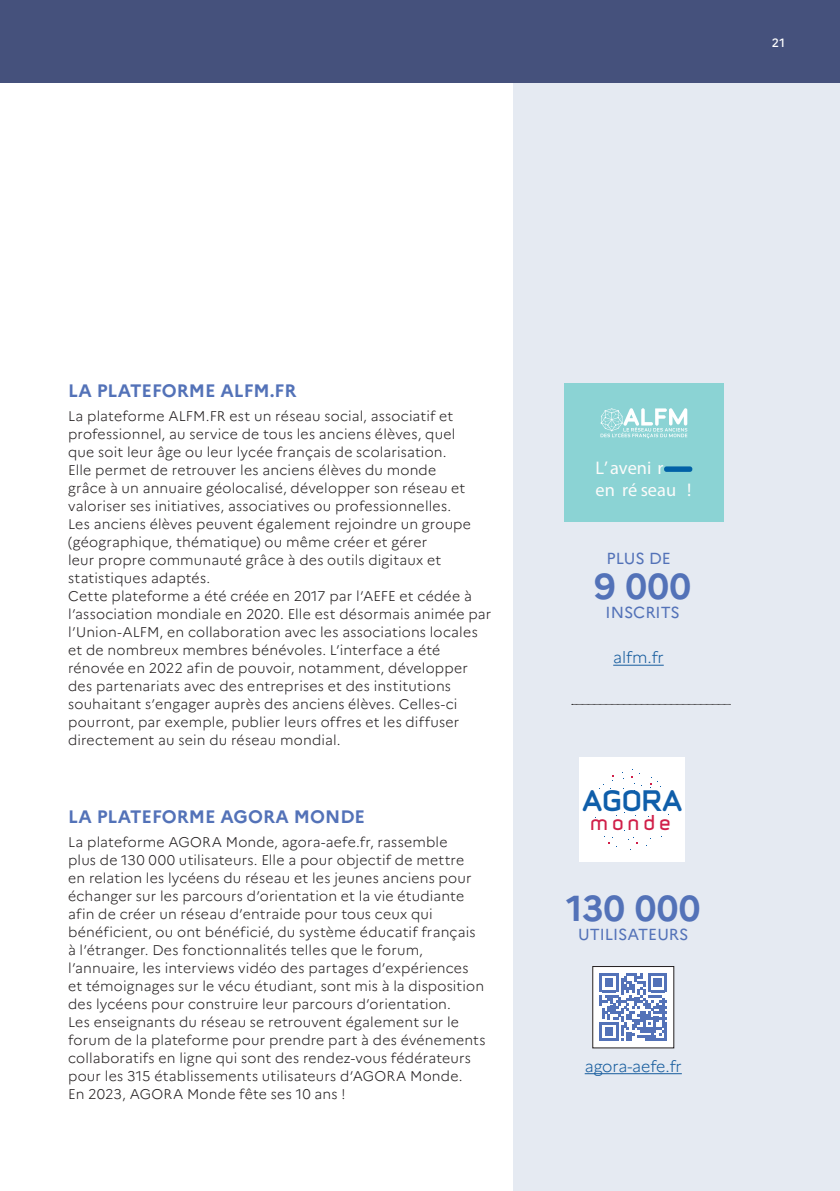
<style>
.page{position:relative;width:840px;height:1191px;background:#fff}
.page>*{position:absolute;margin:0;border:0;box-sizing:border-box;transform-origin:0 0}
.t1{font:700 36px "Marianne";letter-spacing:.01em;color:#5372b8}
.t2{font:700 26.8px "Infinity C Extra";color:#0f5eaa}
.t3{font:19.4px "Infinity ST Bold";letter-spacing:.2em;color:#d01f49}
.t4{font:18.4px/22px "Myriad Pro";color:#fbfbfa}
.titre_1_bleu{font:700 18px "Marianne";color:#5372b8}
.t5{font:16px "Marianne";color:#5372b8}
.t6{font:300 16px "Marianne";letter-spacing:-.01em;color:#175d9e}
.courant{font:300 14px/18px "Marianne";letter-spacing:.015em;color:#231f20}
.t7{font:500 12px "Marianne";color:#fff}
</style>
<div class="page">
<div style="left:512px;top:0;width:327px;height:1191px;background:#e5eaf2"></div>
<div style="left:0;top:0;width:839px;height:82px;background:#45517c"></div>
<div style="left:564px;top:383px;width:159px;height:139px;background:#8bd3d4"></div>
<div style="left:578px;top:757px;width:106px;height:105px;background:#fff"></div>
<div style="left:592px;top:966px;width:81px;height:82px;background:#fff"></div>
<svg style="left:599px;top:973px;width:67px;height:68px"></svg>
<div style="left:592px;top:966px;width:82px;height:82px;border:1px solid #231f20"></div>
<hr style="left:584px;top:1073px;width:97px;height:1px;background:#175d9e">
<svg style="left:664px;top:466px;width:29px;height:6px"></svg>
<svg style="left:600px;top:408px;width:87px;height:30px"></svg>
<hr style="left:613px;top:665px;width:50px;height:1px;background:#175d9e">
<svg style="left:571px;top:704px;width:160px;height:1px"></svg>
<p class="t7" style="left:771px;top:35px;width:15px">21</p>
<p class="titre_1_bleu" style="left:68px;top:379px;width:230px">LA PLATEFORME ALFM.FR</p>
<p class="courant" style="left:68px;top:406px;width:404px">La plateforme ALFM.FR est un réseau social, associatif et professionnel, au service de tous les anciens élèves, quel que soit leur âge ou leur lycée français de scolarisation.<br>Elle permet de retrouver les anciens élèves du monde grâce à un annuaire géolocalisé, développer son réseau et valoriser ses initiatives, associatives ou professionnelles.<br>Les anciens élèves peuvent également rejoindre un groupe (géographique, thématique) ou même créer et gérer<br>leur propre communauté grâce à des outils digitaux et statistiques adaptés.</p>
<p class="courant" style="left:68px;top:586px;width:424px">Cette plateforme a été créée en 2017 par l’AEFE et cédée à l’association mondiale en 2020. Elle est désormais animée par l’Union-ALFM, en collaboration avec les associations locales et de nombreux membres bénévoles. L’interface a été rénovée en 2022 afin de pouvoir, notamment, développer des partenariats avec des entreprises et des institutions souhaitant s’engager auprès des anciens élèves. Celles-ci pourront, par exemple, publier leurs offres et les diffuser directement au sein du réseau mondial.</p>
<p class="titre_1_bleu" style="left:68px;top:805px;width:298px">LA PLATEFORME AGORA MONDE</p>
<p class="courant" style="left:68px;top:832px;width:419px">La plateforme AGORA Monde, agora-aefe.fr, rassemble<br>plus de 130 000 utilisateurs. Elle a pour objectif de mettre<br>en relation les lycéens du réseau et les jeunes anciens pour échanger sur les parcours d’orientation et la vie étudiante afin de créer un réseau d’entraide pour tous ceux qui bénéficient, ou ont bénéficié, du système éducatif français à l’étranger. Des fonctionnalités telles que le forum, l’annuaire, les interviews vidéo des partages d’expériences et témoignages sur le vécu étudiant, sont mis à la disposition des lycéens pour construire leur parcours d’orientation.<br>Les enseignants du réseau se retrouvent également sur le forum de la plateforme pour prendre part à des événements collaboratifs en ligne qui sont des rendez-vous fédérateurs pour les 315 établissements utilisateurs d’AGORA Monde.<br>En 2023, AGORA Monde fête ses 10 ans !</p>
<h3 class="t4" style="left:595px;top:456px;width:97px">L’aveni r<br>en ré seau !</h3>
<p class="t5" style="left:606px;top:548px;width:66px">PLUS DE</p>
<p class="t1" style="left:594px;top:564px;width:98px">9 000</p>
<p class="t5" style="left:605px;top:603px;width:76px">INSCRITS</p>
<p class="t6" style="left:613px;top:647px;width:52px">alfm.fr</p>
<p class="t2" style="left:582px;top:781px;width:102px">AGORA</p>
<p class="t3" style="left:590px;top:808px;width:82px">monde</p>
<p class="t1" style="left:565px;top:886px;width:136px">130 000</p>
<p class="t5" style="left:577px;top:924px;width:112px">UTILISATEURS</p>
<p class="t6" style="left:584px;top:1056px;width:99px">agora-aefe.fr</p>
</div>
